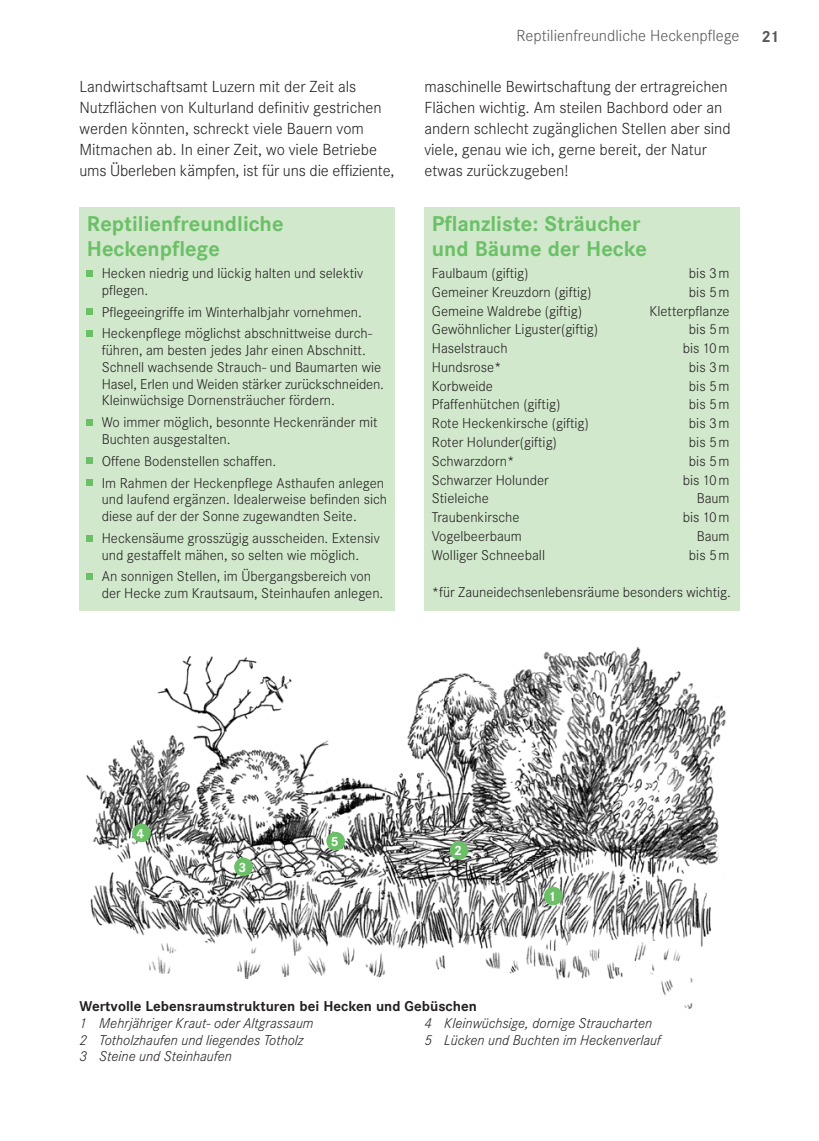
<style>
.page{position:relative;width:819px;height:1141px;background:#fff}
.page>*{position:absolute;margin:0;border:0;box-sizing:border-box;transform-origin:0 0}
.Zwischentitel_innen{font:700 21px/25.2px "Corporate SBQ";color:#6bc067}
.Interview_Antwort{font:300 15.75px/21px "Corporate SBQ";color:#231f20}
.seitenthema_rechts{font:300 15.75px "Corporate SBQ";color:#57585a}
.t1{font:700 15.75px "Corporate SBQ";color:#57585a}
.aufzaehlung_in_kaest{font:300 14px/16.8px "Corporate SBQ";color:#231f20}
.pflanzliste{font:300 14px "Corporate SBQ";color:#231f20}
.Legende_Illustration{font:italic 300 14px "Corporate SBQ";color:#231f20}
.Legende_Illustration-2{font:700 14px "Corporate SBQ";color:#231f20}
.kreiszahl_in_illus_0{font:700 13.12px "Corporate SBQ";color:#fff}
</style>
<div class="page">
<img style="left:86px;top:646px;width:640px;height:301px">
<div style="left:79px;top:207px;width:315px;height:404px;background:#d1e8cc"></div>
<svg style="left:87px;top:270px;width:6px;height:6px"></svg>
<svg style="left:87px;top:309px;width:6px;height:6px"></svg>
<div style="left:87px;top:330px;width:6px;height:7px;background:#6bc067"></div>
<svg style="left:87px;top:419px;width:6px;height:6px"></svg>
<svg style="left:87px;top:458px;width:6px;height:6px"></svg>
<svg style="left:87px;top:480px;width:6px;height:6px"></svg>
<svg style="left:87px;top:535px;width:6px;height:6px"></svg>
<svg style="left:87px;top:574px;width:6px;height:6px"></svg>
<div style="left:424px;top:207px;width:315px;height:404px;background:#d1e8cc"></div>
<div style="left:544px;top:887px;width:18px;height:18px;background:#6bc067;border-radius:50%"></div>
<div style="left:544px;top:887px;width:18px;height:18px;border:1px solid #6bc067;border-radius:50%"></div>
<div style="left:450px;top:842px;width:18px;height:17px;background:#6bc067;border-radius:50%"></div>
<div style="left:450px;top:841px;width:18px;height:19px;border:1px solid #6bc067;border-radius:50%"></div>
<div style="left:235px;top:858px;width:17px;height:18px;background:#6bc067;border-radius:50%"></div>
<div style="left:234px;top:858px;width:19px;height:18px;border:1px solid #6bc067;border-radius:50%"></div>
<div style="left:133px;top:824px;width:17px;height:18px;background:#6bc067;border-radius:50%"></div>
<div style="left:132px;top:824px;width:19px;height:18px;border:1px solid #6bc067;border-radius:50%"></div>
<div style="left:327px;top:832px;width:17px;height:18px;background:#6bc067;border-radius:50%"></div>
<div style="left:326px;top:832px;width:19px;height:18px;border:1px solid #6bc067;border-radius:50%"></div>
<svg style="left:86px;top:939px;width:609px;height:70px"></svg>
<p class="seitenthema_rechts" style="left:516px;top:27px;width:225px">Reptilienfreundliche Heckenpflege</p>
<p class="t1" style="left:761px;top:27px;width:19px">21</p>
<p class="Interview_Antwort" style="left:79px;top:76px;width:316px">Landwirtschaftsamt Luzern mit der Zeit als Nutzflächen von Kulturland definitiv gestrichen werden könnten, schreckt viele Bauern vom Mitmachen ab. In einer Zeit, wo viele Betriebe ums Überleben kämpfen, ist für uns die effiziente,</p>
<p class="Interview_Antwort" style="left:424px;top:76px;width:308px">maschinelle Bewirtschaftung der ertragreichen Flächen wichtig. Am steilen Bachbord oder an andern schlecht zugänglichen Stellen aber sind viele, genau wie ich, gerne bereit, der Natur etwas zurückzugeben!</p>
<p class="Zwischentitel_innen" style="left:87px;top:211px;width:198px">Reptilienfreundliche<br>Heckenpflege</p>
<p class="aufzaehlung_in_kaest" style="left:102px;top:265px;width:263px">Hecken niedrig und lückig halten und selektiv pflegen.</p>
<p class="aufzaehlung_in_kaest" style="left:102px;top:303px;width:262px">Pflegeeingriffe im Winterhalbjahr vornehmen.</p>
<p class="aufzaehlung_in_kaest" style="left:102px;top:325px;width:284px">Heckenpflege möglichst abschnittweise durch&shy;führen, am besten jedes Jahr einen Abschnitt.<br>Schnell wachsende Strauch- und Baumarten wie Hasel, Erlen und Weiden stärker zurückschneiden.<br>Kleinwüchsige Dornensträucher fördern.</p>
<p class="aufzaehlung_in_kaest" style="left:102px;top:414px;width:277px">Wo immer möglich, besonnte Heckenränder mit<br>Buchten ausgestalten.</p>
<p class="aufzaehlung_in_kaest" style="left:102px;top:453px;width:176px">Offene Bodenstellen schaffen.</p>
<p class="aufzaehlung_in_kaest" style="left:102px;top:474px;width:287px">Im Rahmen der Heckenpflege Asthaufen anlegen und laufend ergänzen. Idealerweise befinden sich diese auf der der Sonne zugewandten Seite.</p>
<p class="aufzaehlung_in_kaest" style="left:102px;top:530px;width:279px">Heckensäume grosszügig ausscheiden. Extensiv und gestaffelt mähen, so selten wie möglich.</p>
<p class="aufzaehlung_in_kaest" style="left:102px;top:568px;width:283px">An sonnigen Stellen, im Übergangsbereich von der Hecke zum Krautsaum, Steinhaufen anlegen.</p>
<p class="Zwischentitel_innen" style="left:432px;top:211px;width:216px">Pflanzliste: Sträucher und Bäume der Hecke</p>
<p class="pflanzliste" style="left:432px;top:265px;width:98px">Faulbaum (giftig)</p>
<p class="pflanzliste" style="left:689px;top:265px;width:42px">bis 3m</p>
<p class="pflanzliste" style="left:432px;top:284px;width:161px">Gemeiner Kreuzdorn (giftig)</p>
<p class="pflanzliste" style="left:689px;top:284px;width:42px">bis 5m</p>
<p class="pflanzliste" style="left:432px;top:303px;width:152px">Gemeine Waldrebe (giftig)</p>
<p class="pflanzliste" style="left:649px;top:303px;width:82px">Kletterpflanze</p>
<p class="pflanzliste" style="left:432px;top:321px;width:168px">Gewöhnlicher Liguster(giftig)</p>
<p class="pflanzliste" style="left:689px;top:321px;width:42px">bis 5m</p>
<p class="pflanzliste" style="left:432px;top:340px;width:77px">Haselstrauch</p>
<p class="pflanzliste" style="left:682px;top:340px;width:48px">bis 10m</p>
<p class="pflanzliste" style="left:432px;top:359px;width:71px">Hundsrose*</p>
<p class="pflanzliste" style="left:689px;top:359px;width:42px">bis 3m</p>
<p class="pflanzliste" style="left:432px;top:378px;width:63px">Korbweide</p>
<p class="pflanzliste" style="left:689px;top:378px;width:42px">bis 5m</p>
<p class="pflanzliste" style="left:432px;top:396px;width:130px">Pfaffenhütchen (giftig)</p>
<p class="pflanzliste" style="left:689px;top:396px;width:42px">bis 5m</p>
<p class="pflanzliste" style="left:432px;top:415px;width:158px">Rote Heckenkirsche (giftig)</p>
<p class="pflanzliste" style="left:689px;top:415px;width:42px">bis 3m</p>
<p class="pflanzliste" style="left:432px;top:434px;width:127px">Roter Holunder(giftig)</p>
<p class="pflanzliste" style="left:689px;top:434px;width:42px">bis 5m</p>
<p class="pflanzliste" style="left:432px;top:453px;width:84px">Schwarzdorn*</p>
<p class="pflanzliste" style="left:689px;top:453px;width:42px">bis 5m</p>
<p class="pflanzliste" style="left:432px;top:472px;width:118px">Schwarzer Holunder</p>
<p class="pflanzliste" style="left:682px;top:472px;width:48px">bis 10m</p>
<p class="pflanzliste" style="left:432px;top:490px;width:58px">Stieleiche</p>
<p class="pflanzliste" style="left:696px;top:490px;width:34px">Baum</p>
<p class="pflanzliste" style="left:432px;top:509px;width:89px">Traubenkirsche</p>
<p class="pflanzliste" style="left:682px;top:509px;width:48px">bis 10m</p>
<p class="pflanzliste" style="left:432px;top:528px;width:92px">Vogelbeerbaum</p>
<p class="pflanzliste" style="left:696px;top:528px;width:34px">Baum</p>
<p class="pflanzliste" style="left:432px;top:547px;width:115px">Wolliger Schneeball</p>
<p class="pflanzliste" style="left:689px;top:547px;width:42px">bis 5m</p>
<p class="pflanzliste" style="left:432px;top:584px;width:300px">*für Zauneidechsenlebensräume besonders wichtig.</p>
<p class="kreiszahl_in_illus_0" style="left:136px;top:825px;width:9px">4</p>
<p class="kreiszahl_in_illus_0" style="left:238px;top:859px;width:9px">3</p>
<p class="kreiszahl_in_illus_0" style="left:331px;top:833px;width:9px">5</p>
<p class="kreiszahl_in_illus_0" style="left:454px;top:842px;width:9px">2</p>
<p class="kreiszahl_in_illus_0" style="left:548px;top:888px;width:9px">1</p>
<p class="Legende_Illustration-2" style="left:79px;top:997px;width:399px">Wertvolle Lebensraumstrukturen bei Hecken und Gebüschen</p>
<p class="Legende_Illustration" style="left:79px;top:1014px;width:235px">1 Mehrjähriger Kraut- oder Altgrassaum</p>
<p class="Legende_Illustration" style="left:79px;top:1031px;width:226px">2 Totholzhaufen und liegendes Totholz</p>
<p class="Legende_Illustration" style="left:79px;top:1048px;width:154px">3 Steine und Steinhaufen</p>
<p class="Legende_Illustration" style="left:424px;top:1014px;width:229px">4 Kleinwüchsige, dornige Straucharten</p>
<p class="Legende_Illustration" style="left:424px;top:1031px;width:238px">5 Lücken und Buchten im Heckenverlauf</p>
</div>
